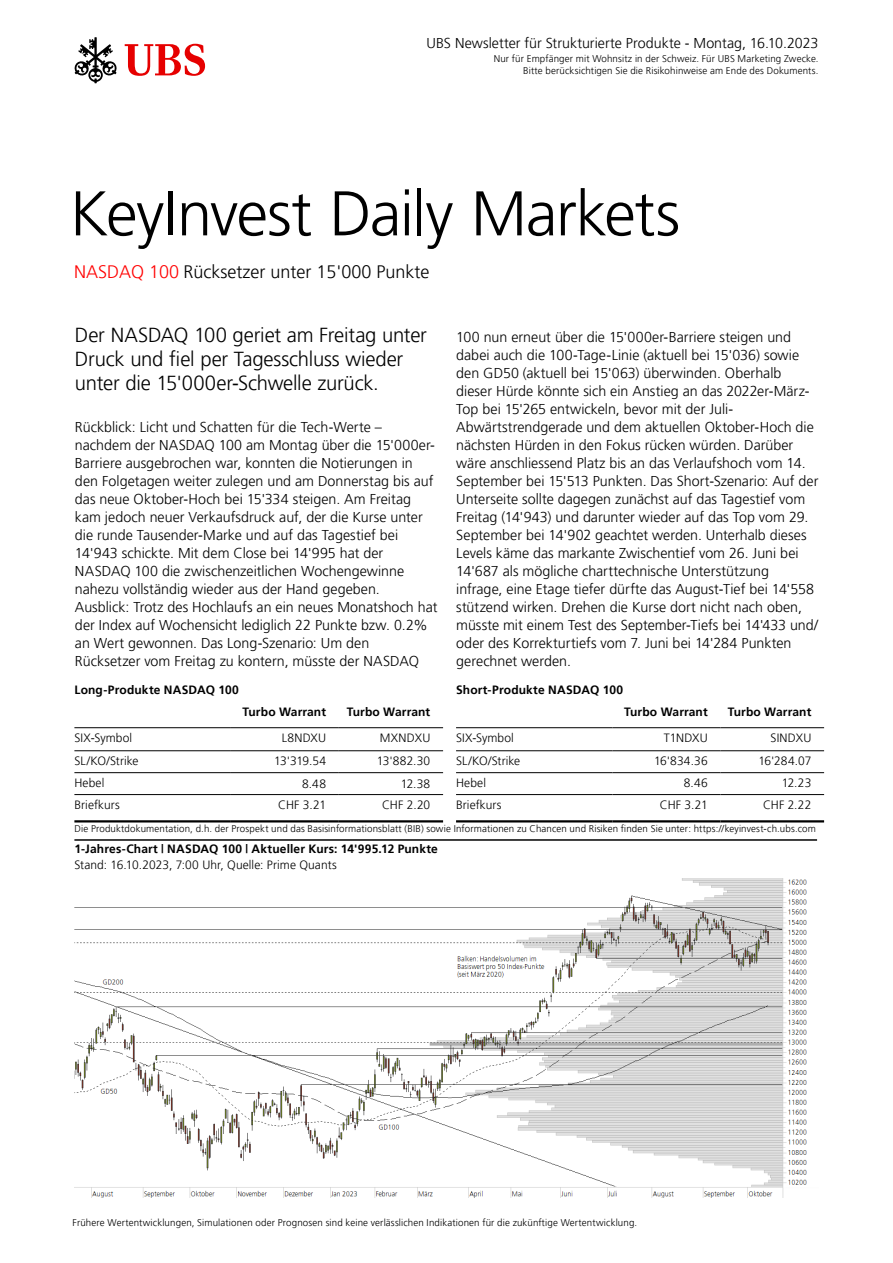
<style>
.page{position:relative;width:893px;height:1263px;background:#fff}
.page>*{position:absolute;margin:0;border:0;box-sizing:border-box;transform-origin:0 0}
.t1{font:300 63px "Frutiger 45";letter-spacing:-.02em;color:#000}
.t2{font:300 20.25px/24px "Frutiger 45";letter-spacing:-.01em;color:#000}
.t3{font:300 18px "Frutiger 45";color:#000}
.t4{font:300 14.25px/18px "Frutiger 45";color:#000}
.t5{font:300 12px "Frutiger 45";letter-spacing:.01em;color:#000}
.t6{font:300 12px "Frutiger 45";letter-spacing:.01em;color:#000}
.t7{font:300 9.75px/12px "Frutiger 45";letter-spacing:.015em;color:#000;text-align:right}
.s1{color:#f00}
</style>
<div class="page">
<svg style="left:125px;top:44px;width:80px;height:32px"></svg>
<svg style="left:74px;top:37px;width:43px;height:46px"></svg>
<img style="left:74px;top:878px;width:733px;height:319px">
<hr style="left:720px;top:750px;width:104px;height:1px;background:#000">
<hr style="left:456px;top:727px;width:156px;height:1px;background:#000">
<hr style="left:612px;top:727px;width:108px;height:1px;background:#000">
<hr style="left:720px;top:727px;width:104px;height:1px;background:#000">
<hr style="left:456px;top:750px;width:156px;height:1px;background:#000">
<hr style="left:612px;top:750px;width:108px;height:1px;background:#000">
<hr style="left:456px;top:772px;width:156px;height:1px;background:#000">
<hr style="left:612px;top:772px;width:108px;height:1px;background:#000">
<hr style="left:720px;top:772px;width:104px;height:1px;background:#000">
<hr style="left:456px;top:794px;width:156px;height:1px;background:#000">
<hr style="left:612px;top:794px;width:108px;height:1px;background:#000">
<hr style="left:720px;top:794px;width:104px;height:1px;background:#000">
<hr style="left:456px;top:820px;width:156px;height:2px;background:#000">
<hr style="left:612px;top:820px;width:108px;height:2px;background:#000">
<hr style="left:720px;top:820px;width:104px;height:2px;background:#000">
<hr style="left:74px;top:839px;width:743px;height:2px;background:#000">
<hr style="left:74px;top:727px;width:157px;height:1px;background:#000">
<hr style="left:231px;top:727px;width:108px;height:1px;background:#000">
<hr style="left:339px;top:727px;width:104px;height:1px;background:#000">
<hr style="left:74px;top:750px;width:157px;height:1px;background:#000">
<hr style="left:231px;top:750px;width:108px;height:1px;background:#000">
<hr style="left:339px;top:750px;width:104px;height:1px;background:#000">
<hr style="left:74px;top:772px;width:157px;height:1px;background:#000">
<hr style="left:231px;top:772px;width:108px;height:1px;background:#000">
<hr style="left:339px;top:772px;width:104px;height:1px;background:#000">
<hr style="left:74px;top:794px;width:157px;height:1px;background:#000">
<hr style="left:231px;top:794px;width:108px;height:1px;background:#000">
<hr style="left:339px;top:794px;width:104px;height:1px;background:#000">
<hr style="left:74px;top:820px;width:157px;height:2px;background:#000">
<hr style="left:231px;top:820px;width:108px;height:2px;background:#000">
<hr style="left:339px;top:820px;width:104px;height:2px;background:#000">
<p class="t4" style="left:426px;top:34px;width:394px">UBS Newsletter für Strukturierte Produkte - Montag, 16.10.2023</p>
<p class="t7" style="left:494px;top:53px;width:326px">Nur für Empfänger mit Wohnsitz in der Schweiz. Für UBS Marketing Zwecke.<br>Bitte berücksichtigen Sie die Risikohinweise am Ende des Dokuments.</p>
<h1 class="t1" style="left:70px;top:177px;width:612px">KeyInvest Daily Markets</h1>
<p class="t3" style="left:74px;top:261px;width:357px"><span class="s1">NASDAQ 100</span> Rücksetzer unter 15'000 Punkte</p>
<h2 class="t2" style="left:75px;top:323px;width:353px">Der NASDAQ 100 geriet am Freitag unter<br>Druck und fiel per Tagesschluss wieder unter die 15'000er-Schwelle zurück.</h2>
<p class="t4" style="left:75px;top:418px;width:364px">Rückblick: Licht und Schatten für die Tech-Werte – nachdem der NASDAQ 100 am Montag über die 15'000er-Barriere ausgebrochen war, konnten die Notierungen in den Folgetagen weiter zulegen und am Donnerstag bis auf das neue Oktober-Hoch bei 15'334 steigen. Am Freitag kam jedoch neuer Verkaufsdruck auf, der die Kurse unter die runde Tausender-Marke und auf das Tagestief bei 14'943 schickte. Mit dem Close bei 14'995 hat der NASDAQ 100 die zwischenzeitlichen Wochengewinne nahezu vollständig wieder aus der Hand gegeben.<br>Ausblick: Trotz des Hochlaufs an ein neues Monatshoch hat der Index auf Wochensicht lediglich 22 Punkte bzw. 0.2% an Wert gewonnen. Das Long-Szenario: Um den Rücksetzer vom Freitag zu kontern, müsste der NASDAQ</p>
<p class="t4" style="left:456px;top:328px;width:364px">100 nun erneut über die 15'000er-Barriere steigen und dabei auch die 100-Tage-Linie (aktuell bei 15'036) sowie den GD50 (aktuell bei 15'063) überwinden. Oberhalb dieser Hürde könnte sich ein Anstieg an das 2022er-März-Top bei 15'265 entwickeln, bevor mit der Juli-Abwärtstrendgerade und dem aktuellen Oktober-Hoch die nächsten Hürden in den Fokus rücken würden. Darüber wäre anschliessend Platz bis an das Verlaufshoch vom 14.<br>September bei 15'513 Punkten. Das Short-Szenario: Auf der Unterseite sollte dagegen zunächst auf das Tagestief vom Freitag (14'943) und darunter wieder auf das Top vom 29.<br>September bei 14'902 geachtet werden. Unterhalb dieses Levels käme das markante Zwischentief vom 26. Juni bei 14'687 als mögliche charttechnische Unterstützung infrage, eine Etage tiefer dürfte das August-Tief bei 14'558 stützend wirken. Drehen die Kurse dort nicht nach oben, müsste mit einem Test des September-Tiefs bei 14'433 und/ oder des Korrekturtiefs vom 7. Juni bei 14'284 Punkten gerechnet werden.</p>
<p class="t6" style="left:74px;top:682px;width:166px">Long-Produkte NASDAQ 100</p>
<p class="t6" style="left:456px;top:682px;width:169px">Short-Produkte NASDAQ 100</p>
<p class="t6" style="left:242px;top:705px;width:85px">Turbo Warrant</p>
<p class="t6" style="left:347px;top:705px;width:85px">Turbo Warrant</p>
<p class="t5" style="left:74px;top:731px;width:59px">SIX-Symbol</p>
<p class="t5" style="left:282px;top:731px;width:46px">L8NDXU</p>
<p class="t5" style="left:380px;top:731px;width:52px">MXNDXU</p>
<p class="t5" style="left:74px;top:754px;width:66px">SL/KO/Strike</p>
<p class="t5" style="left:274px;top:754px;width:53px">13'319.54</p>
<p class="t5" style="left:377px;top:754px;width:55px">13'882.30</p>
<p class="t5" style="left:74px;top:776px;width:32px">Hebel</p>
<p class="t5" style="left:302px;top:777px;width:26px">8.48</p>
<p class="t5" style="left:401px;top:777px;width:31px">12.38</p>
<p class="t5" style="left:74px;top:798px;width:47px">Briefkurs</p>
<p class="t5" style="left:278px;top:798px;width:49px">CHF 3.21</p>
<p class="t5" style="left:382px;top:798px;width:50px">CHF 2.20</p>
<p class="t6" style="left:624px;top:705px;width:85px">Turbo Warrant</p>
<p class="t6" style="left:728px;top:705px;width:85px">Turbo Warrant</p>
<p class="t5" style="left:456px;top:731px;width:59px">SIX-Symbol</p>
<p class="t5" style="left:664px;top:731px;width:45px">T1NDXU</p>
<p class="t5" style="left:770px;top:731px;width:42px">SINDXU</p>
<p class="t5" style="left:456px;top:754px;width:66px">SL/KO/Strike</p>
<p class="t5" style="left:654px;top:754px;width:55px">16'834.36</p>
<p class="t5" style="left:758px;top:754px;width:54px">16'284.07</p>
<p class="t5" style="left:456px;top:776px;width:32px">Hebel</p>
<p class="t5" style="left:684px;top:776px;width:25px">8.46</p>
<p class="t5" style="left:782px;top:776px;width:31px">12.23</p>
<p class="t5" style="left:456px;top:798px;width:47px">Briefkurs</p>
<p class="t5" style="left:660px;top:798px;width:49px">CHF 3.21</p>
<p class="t5" style="left:763px;top:798px;width:50px">CHF 2.22</p>
<p class="t7" style="left:74px;top:822px;width:743px">Die Produktdokumentation, d.h. der Prospekt und das Basisinformationsblatt (BIB) sowie Informationen zu Chancen und Risiken finden Sie unter: https://keyinvest-ch.ubs.com</p>
<p class="t6" style="left:74px;top:842px;width:365px">1-Jahres-Chart | NASDAQ 100 | Aktueller Kurs: 14'995.12 Punkte</p>
<p class="t5" style="left:74px;top:858px;width:264px">Stand: 16.10.2023, 7:00 Uhr, Quelle: Prime Quants</p>
<p class="t7" style="left:73px;top:1216px;width:566px">Frühere Wertentwicklungen, Simulationen oder Prognosen sind keine verlässlichen Indikationen für die zukünftige Wertentwicklung.</p>
</div>
